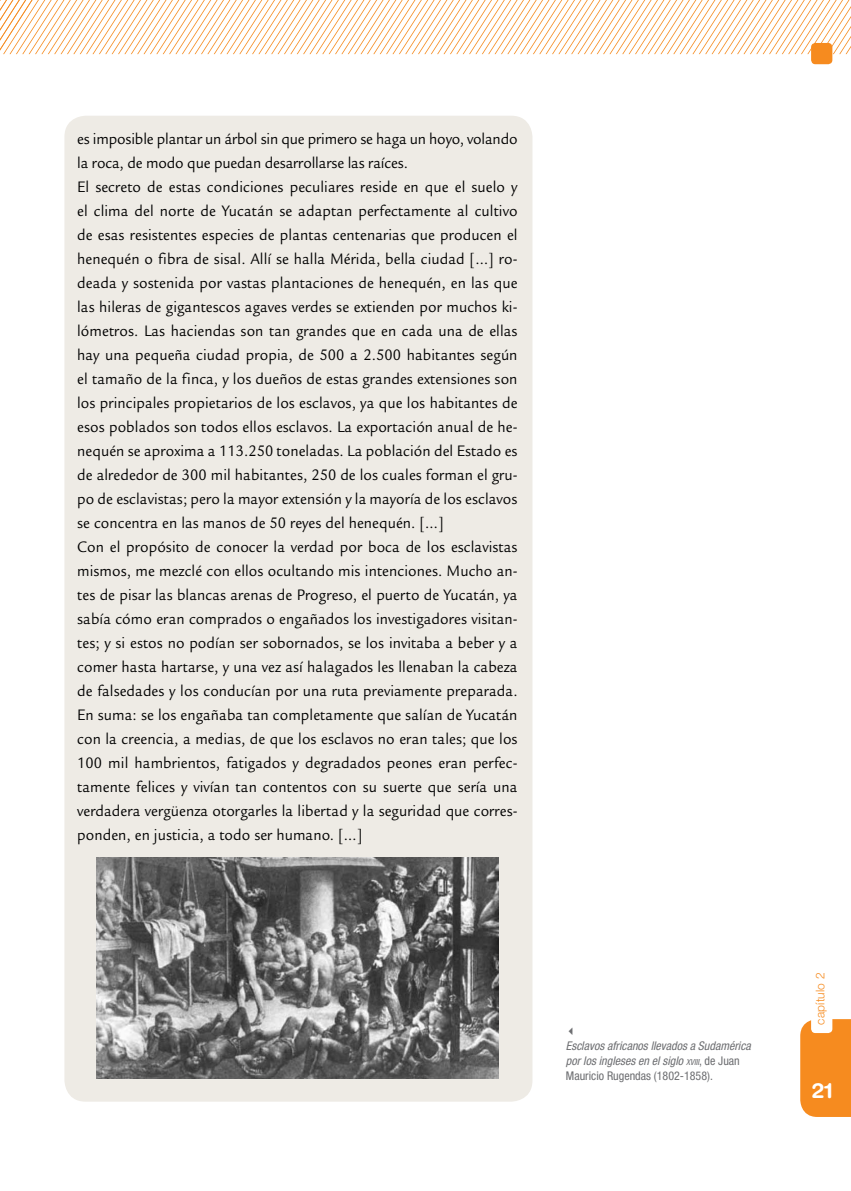
<style>
.page{position:relative;width:851px;height:1191px;background:#fff}
.page>*{position:absolute;margin:0;border:0;box-sizing:border-box;transform-origin:0 0}
.t1{font:700 21px "Helvetica Rounded LT Std";color:#fff}
.t2{font:16.5px/24px "Legacy Sans Std";letter-spacing:.005em;color:#000;scale:.93 1}
.t3{font:italic condensed 12px/15px "Helvetica Neue LT Std";color:#6d6e71}
.t4{font:300 12px "Helvetica Neue LT Std";letter-spacing:.015em;color:#f68b1f}
.s1{font-size:8.4px}
.s2{font-style:normal}
</style>
<div class="page">
<svg style="left:0;top:0;width:850px;height:55px"></svg>
<div style="left:811px;top:43px;width:21px;height:21px;background:#f68b1f;border-radius:4px"></div>
<div style="left:800px;top:1019px;width:50px;height:98px;background:#f68b1f"></div>
<div style="left:811px;top:1011px;width:21px;height:22px;background:#fff;border-radius:4px"></div>
<div style="left:64px;top:116px;width:468px;height:985px;background:#eeebe5;border-radius:21px"></div>
<img style="left:97px;top:857px;width:401px;height:221px">
<p class="t2" style="left:77px;top:126px;width:475px">es imposible plantar un árbol sin que primero se haga un hoyo, volando la roca, de modo que puedan desarrollarse las raíces.<br>El secreto de estas condiciones peculiares reside en que el suelo y el clima del norte de Yucatán se adaptan perfectamente al cultivo de esas resistentes especies de plantas centenarias que producen el henequén o fibra de sisal. Allí se halla Mérida, bella ciudad […] ro&shy;deada y sostenida por vastas plantaciones de henequén, en las que las hileras de gigantescos agaves verdes se extienden por muchos ki&shy;lómetros. Las haciendas son tan grandes que en cada una de ellas hay una pequeña ciudad propia, de 500 a 2.500 habitantes según el tamaño de la finca, y los dueños de estas grandes extensiones son los principales propietarios de los esclavos, ya que los habitantes de esos poblados son todos ellos esclavos. La exportación anual de he&shy;nequén se aproxima a 113.250 toneladas. La población del Estado es de alrededor de 300 mil habitantes, 250 de los cuales forman el gru&shy;po de esclavistas; pero la mayor extensión y la mayoría de los esclavos se concentra en las manos de 50 reyes del henequén. […]<br>Con el propósito de conocer la verdad por boca de los esclavistas mismos, me mezclé con ellos ocultando mis intenciones. Mucho an&shy;tes de pisar las blancas arenas de Progreso, el puerto de Yucatán, ya sabía cómo eran comprados o engañados los investigadores visitan&shy;tes; y si estos no podían ser sobornados, se los invitaba a beber y a comer hasta hartarse, y una vez así halagados les llenaban la cabeza de falsedades y los conducían por una ruta previamente preparada.<br>En suma: se los engañaba tan completamente que salían de Yucatán con la creencia, a medias, de que los esclavos no eran tales; que los 100 mil hambrientos, fatigados y degradados peones eran perfec&shy;tamente felices y vivían tan contentos con su suerte que sería una verdadera vergüenza otorgarles la libertad y la seguridad que corres&shy;ponden, en justicia, a todo ser humano. […]</p>
<p class="t3" style="left:566px;top:1038px;width:186px">Esclavos africanos llevados a Sudamérica por los ingleses en el siglo <span class="s1">xviii</span><span class="s2">, de Juan<br>Mauricio Rugendas (1802-1858).</span></p>
<p class="t4" style="left:812px;top:1024px;width:54px;rotate:-90deg">capítulo 2</p>
<p class="t1" style="left:811px;top:1078px;width:23px">21</p>
</div>
